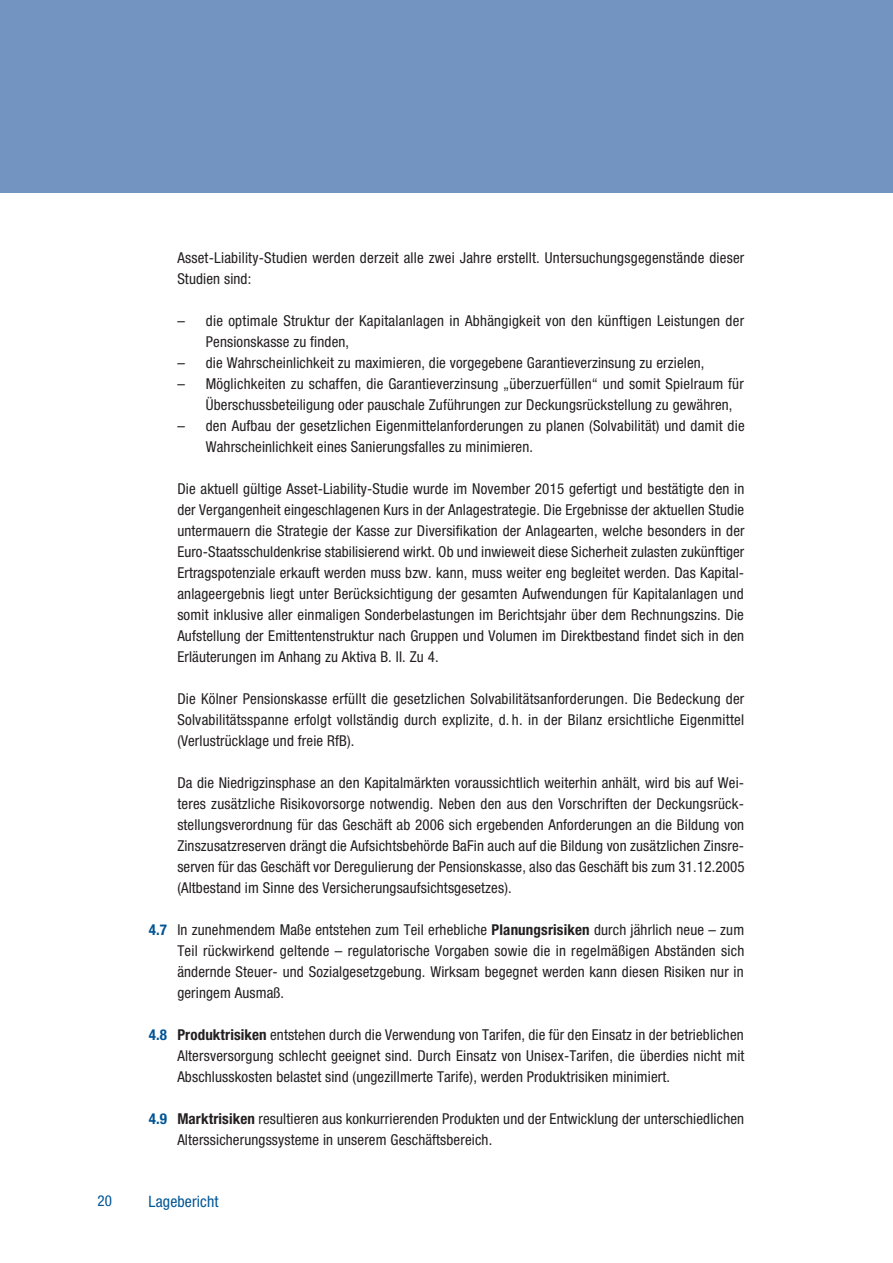
<style>
.page{position:relative;width:893px;height:1263px;background:#fff}
.page>*{position:absolute;margin:0;border:0;box-sizing:border-box;transform-origin:0 0}
.t1{font:condensed 15.75px "Helvetica Neue LT";letter-spacing:.01em;color:#005595}
.t2{font:condensed 15px/21px "Helvetica Neue LT";letter-spacing:.01em;color:#231f20}
.t3{font:condensed 15px "Helvetica Neue LT";color:#005595}
.s1{font-weight:700;color:#005595}
.s2{font-weight:700}
</style>
<div class="page">
<div style="left:0;top:0;width:893px;height:193px;background:#7393c1"></div>
<p class="t2" style="left:177px;top:247px;width:569px">Asset-Liability-Studien werden derzeit alle zwei Jahre erstellt. Untersuchungsgegenstände dieser<br>Studien sind:</p>
<p class="t2" style="left:206px;top:310px;width:540px;text-indent:-28px">– die optimale Struktur der Kapitalanlagen in Abhängigkeit von den künftigen Leistungen der<br>Pensionskasse zu finden,</p>
<p class="t2" style="left:177px;top:352px;width:529px">– die Wahrscheinlichkeit zu maximieren, die vorgegebene Garantieverzinsung zu erzielen,</p>
<p class="t2" style="left:206px;top:373px;width:539px;text-indent:-28px">– Möglichkeiten zu schaffen, die Garantieverzinsung „überzuerfüllen“ und somit Spielraum für<br>Überschussbeteiligung oder pauschale Zuführungen zur Deckungsrückstellung zu gewähren,</p>
<p class="t2" style="left:206px;top:415px;width:540px;text-indent:-28px">– den Aufbau der gesetzlichen Eigenmittelanforderungen zu planen (Solvabilität) und damit die<br>Wahrscheinlichkeit eines Sanierungsfalles zu minimieren.</p>
<p class="t2" style="left:177px;top:478px;width:569px;text-align:justify">Die aktuell gültige Asset-Liability-Studie wurde im November 2015 gefertigt und bestätigte den in der Vergangenheit eingeschlagenen Kurs in der Anlagestrategie. Die Ergebnisse der aktuellen Studie untermauern die Strategie der Kasse zur Diversifikation der Anlagearten, welche besonders in der Euro-Staatsschuldenkrise stabilisierend wirkt. Ob und inwieweit diese Sicherheit zulasten zukünftiger Ertragspotenziale erkauft werden muss bzw. kann, muss weiter eng begleitet werden. Das Kapital&shy;anlageergebnis liegt unter Berücksichtigung der gesamten Aufwendungen für Kapitalanlagen und somit inklusive aller einmaligen Sonderbelastungen im Berichtsjahr über dem Rechnungszins. Die Aufstellung der Emittentenstruktur nach Gruppen und Volumen im Direktbestand findet sich in den Erläuterungen im Anhang zu Aktiva B. II. Zu 4.</p>
<p class="t2" style="left:177px;top:688px;width:568px;text-align:justify">Die Kölner Pensionskasse erfüllt die gesetzlichen Solvabilitätsanforderungen. Die Bedeckung der Solvabilitätsspanne erfolgt vollständig durch explizite, d. h. in der Bilanz ersichtliche Eigenmittel (Verlustrücklage und freie RfB).</p>
<p class="t2" style="left:177px;top:772px;width:569px;text-align:justify">Da die Niedrigzinsphase an den Kapitalmärkten voraussichtlich weiterhin anhält, wird bis auf Wei&shy;teres zusätzliche Risikovorsorge notwendig. Neben den aus den Vorschriften der Deckungsrück&shy;stellungsverordnung für das Geschäft ab 2006 sich ergebenden Anforderungen an die Bildung von Zinszusatzreserven drängt die Aufsichtsbehörde BaFin auch auf die Bildung von zusätzlichen Zinsre&shy;serven für das Geschäft vor Deregulierung der Pensionskasse, also das Geschäft bis zum 31.12.2005 (Altbestand im Sinne des Versicherungsaufsichtsgesetzes).</p>
<p class="t2" style="left:177px;top:919px;width:569px;text-align:justify;text-indent:-29px"><span class="s1">4.7</span> In zunehmendem Maße entstehen zum Teil erhebliche <span class="s2">Planungsrisiken</span> durch jährlich neue – zum Teil rückwirkend geltende – regulatorische Vorgaben sowie die in regelmäßigen Abständen sich ändernde Steuer- und Sozialgesetzgebung. Wirksam begegnet werden kann diesen Risiken nur in geringem Ausmaß.</p>
<p class="t2" style="left:177px;top:1024px;width:569px;text-align:justify;text-indent:-28px"><span class="s1">4.8</span> <span class="s2">Produktrisiken</span> entstehen durch die Verwendung von Tarifen, die für den Einsatz in der betrieblichen Altersversorgung schlecht geeignet sind. Durch Einsatz von Unisex-Tarifen, die überdies nicht mit Abschlusskosten belastet sind (ungezillmerte Tarife), werden Produktrisiken minimiert.</p>
<p class="t2" style="left:177px;top:1108px;width:568px;text-indent:-28px"><span class="s1">4.9</span> <span class="s2">Marktrisiken</span> resultieren aus konkurrierenden Produkten und der Entwicklung der unterschiedlichen<br>Alterssicherungssysteme in unserem Geschäftsbereich.</p>
<p class="t3" style="left:98px;top:1192px;width:16px">20</p>
<p class="t1" style="left:149px;top:1192px;width:72px">Lagebericht</p>
</div>
